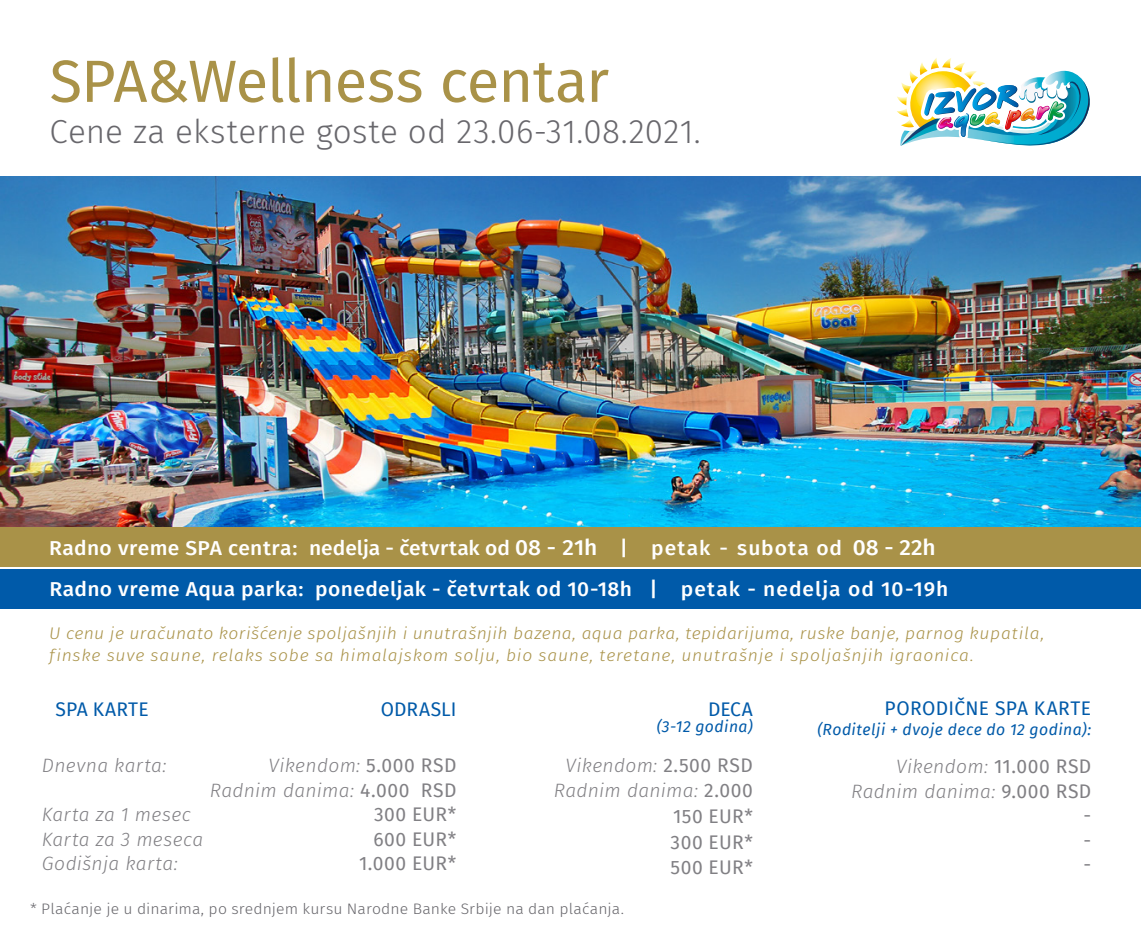
<style>
.page{position:relative;width:1141px;height:943px;background:#fff}
.page>*{position:absolute;margin:0;border:0;box-sizing:border-box;transform-origin:0 0}
.t1{font:59.5px "Fira Sans";letter-spacing:-.015em;color:#a99248}
.t2{font:300 33.25px "Fira Sans";letter-spacing:.01em;color:#68676c}
.t3{font:500 20.12px/41.3px "Fira Sans";letter-spacing:.02em;color:#fff;scale:1.04 1}
.t4{font:italic 300 19.25px/24.5px "Fira Sans";letter-spacing:.015em;color:#818084;text-align:right}
.t5{font:19.25px/26.2px "Fira Sans";letter-spacing:.015em;color:#818084}
.t6{font:19.25px "Fira Sans";letter-spacing:.015em;color:#005aa9}
.t7{font:italic 300 16.8px/22.8px "Fira Sans";letter-spacing:.04em;color:#a99248;scale:1.04 1}
.t8{font:italic 15.75px "Fira Sans";letter-spacing:.025em;color:#005aa9}
.t9{font:300 15.05px "Fira Sans";letter-spacing:.005em;color:#68676c;scale:1.04 1}
.s1{font-size:21.88px}
.s2{font-weight:400;font-style:normal}
</style>
<div class="page">
<img style="left:0;top:176px;width:1141px;height:351px">
<div style="left:0;top:527px;width:1141px;height:39px;background:#a99248"></div>
<div style="left:0;top:568px;width:1141px;height:40px;background:#005aa9"></div>
<img style="left:897px;top:58px;width:193px;height:88px">
<h1 class="t1" style="left:50px;top:36px;width:561px">SPA&amp;Wellness centar</h1>
<h2 class="t2" style="left:50px;top:107px;width:653px">Cene za eksterne goste od 23.06-31.08.2021.</h2>
<p class="t3" style="left:49px;top:526px;width:866px">Radno vreme SPA centra: nedelja - četvrtak od <span class="s1">08 - 21h</span> | petak - subota od <span class="s1">08 - 22h<br></span>Radno vreme Aqua parka: ponedeljak - četvrtak od 10-18h | petak - nedelja od 10-19h</p>
<p class="t7" style="left:49px;top:621px;width:959px">U cenu je uračunato korišćenje spoljašnjih i unutrašnjih bazena, aqua parka, tepidarijuma, ruske banje, parnog kupatila, finske suve saune, relaks sobe sa himalajskom solju, bio saune, teretane, unutrašnje i spoljašnjih igraonica.</p>
<p class="t6" style="left:56px;top:694px;width:95px">SPA KARTE</p>
<p class="t6" style="left:381px;top:694px;width:77px">ODRASLI</p>
<p class="t4" style="left:42px;top:753px;width:126px">Dnevna karta:</p>
<p class="t4" style="left:210px;top:753px;width:248px">Vikendom: <span class="s2">5.000 RSD<br></span>Radnim danima: <span class="s2">4.000 RSD</span></p>
<p class="t4" style="left:42px;top:802px;width:150px">Karta za 1 mesec</p>
<p class="t5" style="left:374px;top:800px;width:84px">300 EUR*</p>
<p class="t4" style="left:42px;top:826px;width:163px">Karta za 3 meseca</p>
<p class="t5" style="left:373px;top:825px;width:84px">600 EUR*</p>
<p class="t4" style="left:42px;top:851px;width:137px">Godišnja karta:</p>
<p class="t5" style="left:359px;top:849px;width:99px">1.000 EUR*</p>
<p class="t6" style="left:708px;top:694px;width:46px">DECA</p>
<p class="t8" style="left:657px;top:714px;width:98px">(3-12 godina)</p>
<p class="t4" style="left:554px;top:753px;width:201px">Vikendom: <span class="s2">2.500 RSD<br></span>Radnim danima: <span class="s2">2.000</span></p>
<p class="t5" style="left:671px;top:802px;width:84px">150 EUR*<br>300 EUR*</p>
<p class="t5" style="left:670px;top:853px;width:84px">500 EUR*</p>
<p class="t9" style="left:30px;top:898px;width:573px">* Plaćanje je u dinarima, po srednjem kursu Narodne Banke Srbije na dan plaćanja.</p>
<p class="t6" style="left:885px;top:694px;width:208px">PORODIČNE SPA KARTE</p>
<p class="t8" style="left:818px;top:717px;width:275px">(Roditelji + dvoje dece do 12 godina):</p>
<p class="t4" style="left:851px;top:754px;width:242px">Vikendom: <span class="s2">11.000 RSD<br></span>Radnim danima: <span class="s2">9.000 RSD -<br>-<br>-</span></p>
</div>
